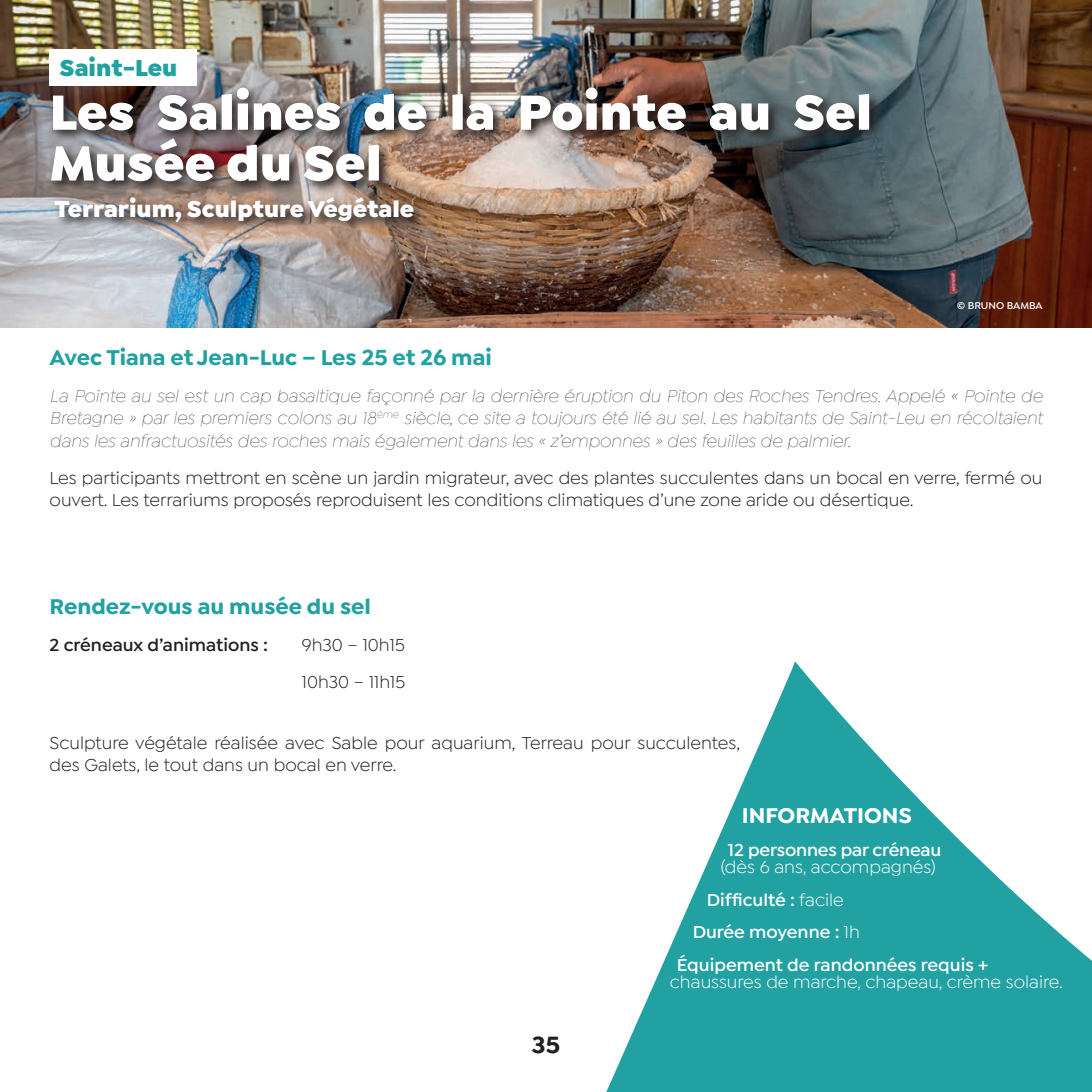
<style>
.page{position:relative;width:1092px;height:1092px;background:#fff}
.page>*{position:absolute;margin:0;border:0;box-sizing:border-box;transform-origin:0 0}
.t1{font:900 52.5px/50.8px "Isidora Sans";color:#fff}
.t2{font:900 24.5px "Isidora Sans";color:#fff}
.t3{font:900 24.5px "Isidora Sans";color:#21a1a1}
.t4{font:700 24.5px "Isidora Sans";color:#231f20}
.t5{font:700 22.75px "Isidora Sans";color:#21a1a1}
.t6{font:700 22.75px "Isidora Sans";color:#fff}
.t7{font:18.38px/22.1px "Isidora Sans";color:#231f20}
.t8{font:italic 100 18.38px/22.1px "Isidora Sans";color:#231f20;text-align:justify}
.t9{font:600 18.38px "Isidora Sans";color:#fff}
.t10{font:18.38px "Isidora Sans";color:#fff}
.t11{font:600 18.38px "Isidora Sans";color:#231f20}
.t12{font:600 10.5px "Isidora Sans";color:#fff}
.s1{font-weight:400}
</style>
<div class="page">
<img style="left:0;top:0;width:1091px;height:327px">
<svg style="left:606px;top:661px;width:485px;height:430px;fill:#21a1a1"></svg>
<div style="left:50px;top:50px;width:147px;height:36px;background:#fff"></div>
<img style="left:51px;top:195px;width:376px;height:41px">
<img style="left:47px;top:83px;width:836px;height:112px">
<h2 class="t3" style="left:60px;top:52px;width:119px">Saint-Leu</h2>
<h1 class="t1" style="left:50px;top:87px;width:823px">Les Salines de la Pointe au Sel<br>Musée du Sel</h1>
<h2 class="t2" style="left:55px;top:193px;width:361px">Terrarium, Sculpture Végétale</h2>
<p class="t12" style="left:957px;top:299px;width:87px">© BRUNO BAMBA</p>
<p class="t5" style="left:50px;top:344px;width:443px">Avec Tiana et Jean-Luc – Les 25 et 26 mai</p>
<p class="t8" style="left:50px;top:385px;width:994px">La Pointe au sel est un cap basaltique façonné par la dernière éruption du Piton des Roches Tendres. Appelé « Pointe de Bretagne » par les premiers colons au 18<sup>ème</sup> siècle, ce site a toujours été lié au sel. Les habitants de Saint-Leu en récoltaient dans les anfractuosités des roches mais également dans les « z’emponnes » des feuilles de palmier.</p>
<p class="t7" style="left:50px;top:466px;width:994px">Les participants mettront en scène un jardin migrateur, avec des plantes succulentes dans un bocal en verre, fermé ou ouvert. Les terrariums proposés reproduisent les conditions climatiques d’une zone aride ou désertique.</p>
<p class="t5" style="left:50px;top:592px;width:323px">Rendez-vous au musée du sel</p>
<p class="t11" style="left:50px;top:633px;width:220px">2 créneaux d’animations :</p>
<p class="t7" style="left:302px;top:626px;width:105px;line-height:36.9px">9h30 – 10h15<br>10h30 – 11h15</p>
<p class="t7" style="left:50px;top:732px;width:692px">Sculpture végétale réalisée avec Sable pour aquarium, Terreau pour succulentes, des Galets, le tout dans un bocal en verre.</p>
<h2 class="t4" style="left:532px;top:1029px;width:30px">35</h2>
<p class="t6" style="left:741px;top:801px;width:172px">INFORMATIONS</p>
<p class="t9" style="left:727px;top:838px;width:215px">12 personnes par créneau</p>
<p class="t10" style="left:720px;top:857px;width:217px">(dès 6 ans, accompagnés)</p>
<p class="t9" style="left:706px;top:888px;width:139px">Difficulté : <span class="s1">facile</span></p>
<p class="t9" style="left:692px;top:921px;width:169px">Durée moyenne : <span class="s1">1h</span></p>
<p class="t9" style="left:677px;top:953px;width:313px">Équipement de randonnées requis +</p>
<p class="t10" style="left:670px;top:971px;width:394px">chaussures de marche, chapeau, crème solaire.</p>
</div>
